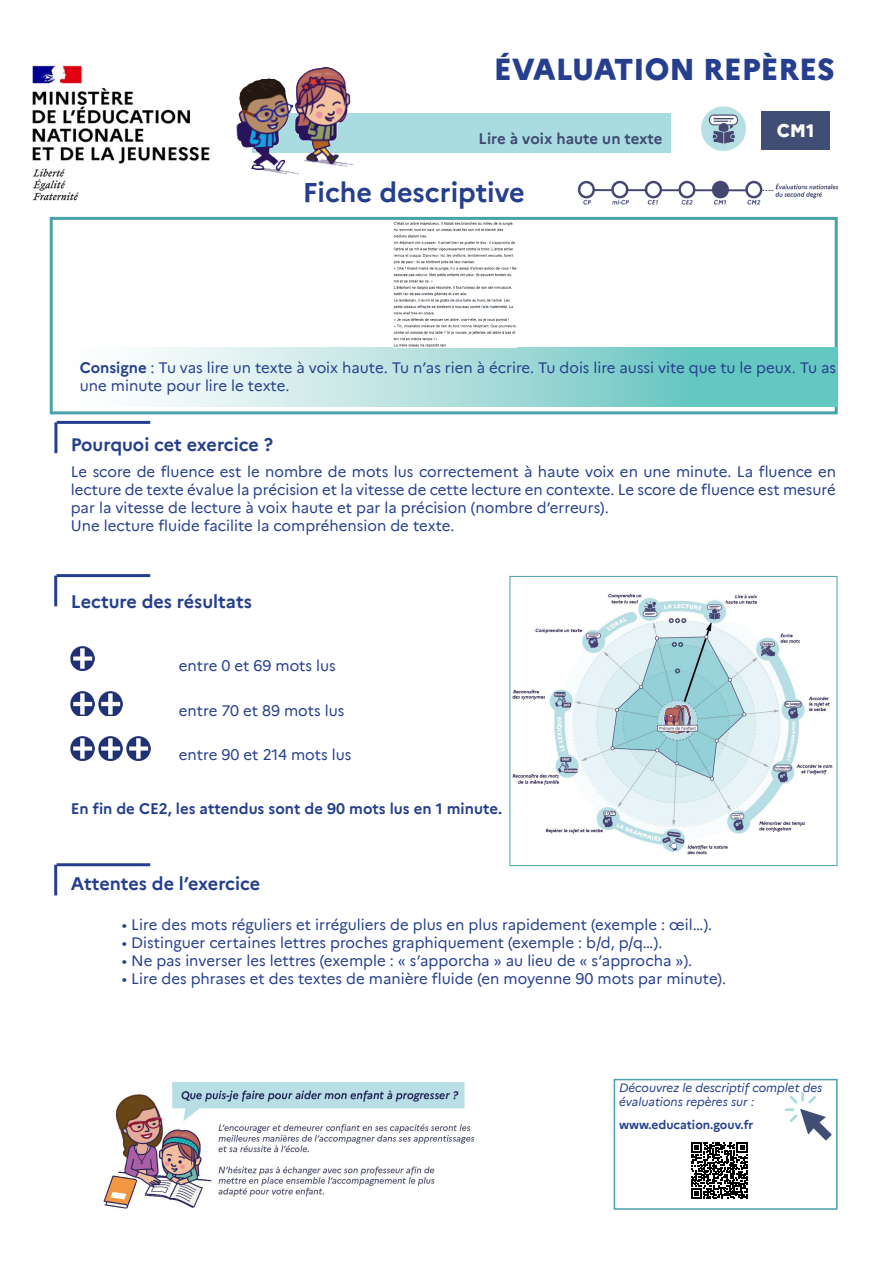
<style>
.page{position:relative;width:893px;height:1263px;background:#fff}
.page>*{position:absolute;margin:0;border:0;box-sizing:border-box;transform-origin:0 0}
.t1{font:800 30px "Marianne";color:#253f8e}
.t2{font:700 27px "Marianne";color:#253f8e}
.t3{font:700 18px "Marianne";color:#253f8e}
.t4{font:800 18px "Marianne";color:#fff}
.t5{font:15px/18px "Marianne";color:#253f8e}
.t6{font:700 15px "Marianne";color:#253f8e}
.t7{font:700 15px "Marianne";color:#3f4a72}
.t8{font:italic 12px/14.4px "Marianne";color:#253f8e}
.t9{font:700 12px "Marianne";color:#253f8e}
.s1{font-weight:700}
</style>
<div class="page">
<img style="left:71px;top:647px;width:24px;height:24px">
<img style="left:71px;top:692px;width:24px;height:23px">
<img style="left:99px;top:692px;width:24px;height:23px">
<img style="left:71px;top:736px;width:24px;height:24px">
<img style="left:99px;top:736px;width:24px;height:24px">
<img style="left:127px;top:736px;width:23px;height:24px">
<img style="left:32px;top:65px;width:194px;height:152px">
<div style="left:253px;top:114px;width:418px;height:39px;background:#a9dce0"></div>
<div style="left:761px;top:111px;width:69px;height:39px;background:#404d74"></div>
<img style="left:577px;top:180px;width:262px;height:25px">
<img style="left:701px;top:106px;width:45px;height:45px">
<div style="left:50px;top:217px;width:788px;height:197px;border:3px solid #49a1a9"></div>
<svg style="left:138px;top:347px;width:698px;height:59px;background:#a5dcd9"></svg>
<img style="left:219px;top:65px;width:156px;height:117px">
<img style="left:103px;top:1082px;width:372px;height:128px">
<img style="left:512px;top:593px;width:321px;height:262px">
<div style="left:510px;top:576px;width:327px;height:290px;border:1px solid #49a1a9"></div>
<hr style="left:57px;top:421px;width:93px;height:3px;background:#253f8e">
<hr style="left:54px;top:422px;width:3px;height:31px;background:#253f8e">
<hr style="left:57px;top:574px;width:93px;height:3px;background:#253f8e">
<hr style="left:54px;top:576px;width:3px;height:30px;background:#253f8e">
<hr style="left:57px;top:863px;width:93px;height:3px;background:#253f8e">
<hr style="left:54px;top:865px;width:3px;height:30px;background:#253f8e">
<div style="left:614px;top:1079px;width:224px;height:131px;border:2px solid #49a1a9"></div>
<svg style="left:785px;top:1092px;width:47px;height:48px"></svg>
<svg style="left:691px;top:1142px;width:56px;height:57px"></svg>
<img style="left:393px;top:222px;width:124px;height:125px">
<p class="t1" style="left:494px;top:46px;width:342px">ÉVALUATION REPÈRES</p>
<p class="t7" style="left:479px;top:127px;width:185px">Lire à voix haute un texte</p>
<p class="t2" style="left:303px;top:171px;width:224px">Fiche descriptive</p>
<p class="t4" style="left:777px;top:117px;width:39px">CM1</p>
<p class="t5" style="left:80px;top:358px;width:758px"><span class="s1">Consigne</span> : Tu vas lire un texte à voix haute. Tu n’as rien à écrire. Tu dois lire aussi vite que tu le peux. Tu as une minute pour lire le texte.</p>
<p class="t3" style="left:71px;top:430px;width:204px">Pourquoi cet exercice ?</p>
<p class="t5" style="left:71px;top:461px;width:767px;text-align:justify">Le score de fluence est le nombre de mots lus correctement à haute voix en une minute. La fluence en lecture de texte évalue la précision et la vitesse de cette lecture en contexte. Le score de fluence est mesuré par la vitesse de lecture à voix haute et par la précision (nombre d’erreurs).</p>
<p class="t5" style="left:71px;top:515px;width:385px">Une lecture fluide facilite la compréhension de texte.</p>
<p class="t3" style="left:71px;top:587px;width:183px">Lecture des résultats</p>
<p class="t5" style="left:179px;top:655px;width:158px">entre 0 et 69 mots lus</p>
<p class="t5" style="left:179px;top:700px;width:167px">entre 70 et 89 mots lus</p>
<p class="t5" style="left:179px;top:745px;width:174px">entre 90 et 214 mots lus</p>
<p class="t6" style="left:71px;top:797px;width:433px">En fin de CE2, les attendus sont de 90 mots lus en 1 minute.</p>
<p class="t3" style="left:71px;top:869px;width:191px">Attentes de l’exercice</p>
<p class="t5" style="left:122px;top:915px;width:592px">• Lire des mots réguliers et irréguliers de plus en plus rapidement (exemple : œil…).</p>
<p class="t5" style="left:122px;top:933px;width:542px">• Distinguer certaines lettres proches graphiquement (exemple : b/d, p/q…).</p>
<p class="t5" style="left:122px;top:951px;width:572px">• Ne pas inverser les lettres (exemple : « s’apporcha » au lieu de « s’approcha »).</p>
<p class="t5" style="left:122px;top:969px;width:606px">• Lire des phrases et des textes de manière fluide (en moyenne 90 mots par minute).</p>
<p class="t8" style="left:619px;top:1079px;width:205px">Découvrez le descriptif complet des évaluations repères sur :</p>
<p class="t9" style="left:619px;top:1116px;width:136px">www.education.gouv.fr</p>
</div>
